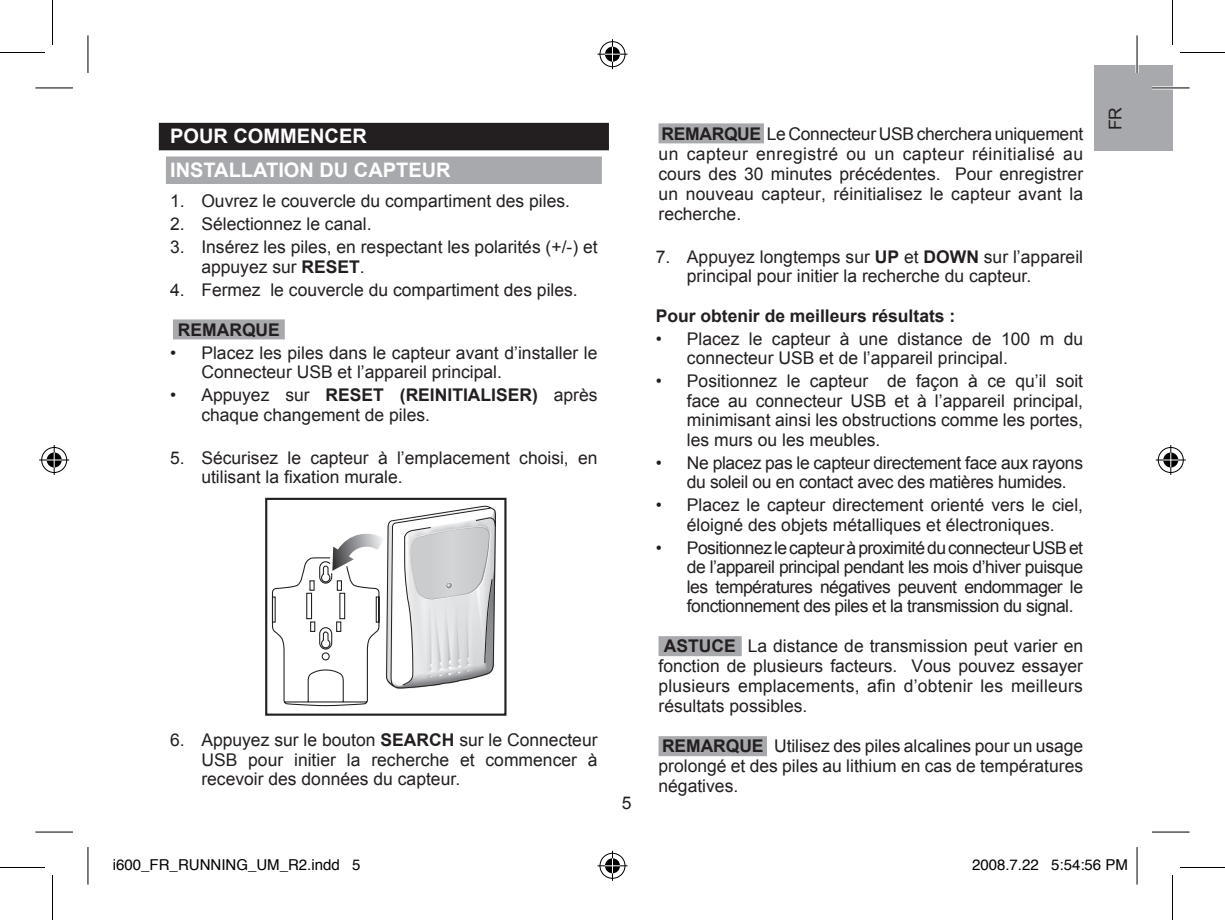
<style>
.page{position:relative;width:1225px;height:920px;background:#fff}
.page>*{position:absolute;margin:0;border:0;box-sizing:border-box;transform-origin:0 0}
.t1{font:700 20px/33.8px "Arial";color:#fff}
.t2{font:17.5px/19.5px "Arial";color:#231f20}
.t3{font:17.5px/19.5px "Arial";letter-spacing:-.02em;color:#231f20}
.t4{font:700 17.5px "Arial";color:#231f20}
.t5{font:15px "Helvetica";color:#000}
.s1{font-weight:700}
</style>
<div class="page">
<div style="left:1094px;top:65px;width:78px;height:85px;background:#a8a9ad"></div>
<div style="left:159px;top:123px;width:450px;height:27px;background:#231f20"></div>
<div style="left:166px;top:157px;width:436px;height:27px;background:#a8a9ad"></div>
<div style="left:173px;top:319px;width:112px;height:20px;background:#a8a9ad"></div>
<div style="left:658px;top:123px;width:106px;height:20px;background:#a8a9ad"></div>
<div style="left:658px;top:636px;width:84px;height:20px;background:#a8a9ad"></div>
<div style="left:658px;top:736px;width:109px;height:20px;background:#a8a9ad"></div>
<svg style="left:265px;top:498px;width:242px;height:218px"></svg>
<hr style="left:1152px;top:86px;width:37px;height:3px;background:#fff">
<svg style="left:35px;top:831px;width:38px;height:1px"></svg>
<svg style="left:1152px;top:831px;width:37px;height:1px"></svg>
<hr style="left:1135px;top:35px;width:3px;height:38px;background:#fff">
<hr style="left:35px;top:88px;width:38px;height:1px;background:#000">
<hr style="left:1152px;top:88px;width:37px;height:1px;background:#000">
<hr style="left:35px;top:832px;width:38px;height:1px;background:#000">
<hr style="left:1152px;top:832px;width:37px;height:1px;background:#000">
<hr style="left:88px;top:35px;width:1px;height:38px;background:#000">
<hr style="left:88px;top:847px;width:1px;height:38px;background:#000">
<hr style="left:1136px;top:35px;width:1px;height:38px;background:#000">
<hr style="left:1136px;top:847px;width:1px;height:38px;background:#000">
<hr style="left:0;top:52px;width:45px;height:1px;background:#000">
<hr style="left:1180px;top:52px;width:45px;height:1px;background:#000">
<hr style="left:0;top:867px;width:45px;height:1px;background:#000">
<hr style="left:1180px;top:867px;width:45px;height:1px;background:#000">
<hr style="left:52px;top:0;width:1px;height:45px;background:#000">
<hr style="left:52px;top:875px;width:1px;height:45px;background:#000">
<hr style="left:1172px;top:0;width:1px;height:45px;background:#000">
<hr style="left:1172px;top:875px;width:1px;height:45px;background:#000">
<div style="left:598px;top:40px;width:28px;height:28px;border:3px solid #fff;border-radius:50%"></div>
<hr style="left:597px;top:53px;width:30px;height:3px;background:#fff">
<hr style="left:611px;top:39px;width:3px;height:30px;background:#fff">
<div style="left:603px;top:45px;width:18px;height:18px;border:3px solid #fff;border-radius:50%"></div>
<div style="left:600px;top:41px;width:25px;height:26px;border:1px solid #000;border-radius:50%"></div>
<hr style="left:597px;top:54px;width:30px;height:1px;background:#000">
<hr style="left:612px;top:39px;width:1px;height:30px;background:#000">
<svg style="left:605px;top:47px;width:15px;height:15px"></svg>
<div style="left:598px;top:852px;width:28px;height:28px;border:3px solid #fff;border-radius:50%"></div>
<hr style="left:597px;top:864px;width:30px;height:3px;background:#fff">
<hr style="left:611px;top:851px;width:3px;height:30px;background:#fff">
<div style="left:603px;top:857px;width:18px;height:18px;border:3px solid #fff;border-radius:50%"></div>
<div style="left:600px;top:853px;width:25px;height:26px;border:1px solid #000;border-radius:50%"></div>
<hr style="left:597px;top:865px;width:30px;height:1px;background:#000">
<hr style="left:612px;top:851px;width:1px;height:30px;background:#000">
<svg style="left:605px;top:858px;width:15px;height:15px"></svg>
<div style="left:40px;top:446px;width:28px;height:28px;border:3px solid #fff;border-radius:50%"></div>
<svg style="left:39px;top:458px;width:30px;height:4px"></svg>
<hr style="left:53px;top:445px;width:3px;height:30px;background:#fff">
<div style="left:45px;top:451px;width:18px;height:18px;border:3px solid #fff;border-radius:50%"></div>
<div style="left:41px;top:447px;width:26px;height:26px;border:1px solid #000;border-radius:50%"></div>
<hr style="left:39px;top:460px;width:30px;height:1px;background:#000">
<hr style="left:54px;top:445px;width:1px;height:30px;background:#000">
<svg style="left:47px;top:452px;width:15px;height:15px"></svg>
<div style="left:1156px;top:446px;width:29px;height:28px;border:3px solid #fff;border-radius:50%"></div>
<svg style="left:1156px;top:458px;width:30px;height:4px"></svg>
<hr style="left:1169px;top:445px;width:3px;height:30px;background:#fff">
<div style="left:1161px;top:451px;width:19px;height:18px;border:3px solid #fff;border-radius:50%"></div>
<div style="left:1158px;top:447px;width:25px;height:26px;border:1px solid #000;border-radius:50%"></div>
<hr style="left:1156px;top:460px;width:30px;height:1px;background:#000">
<hr style="left:1170px;top:445px;width:1px;height:30px;background:#000">
<svg style="left:1163px;top:452px;width:15px;height:15px"></svg>
<p class="t1" style="left:170px;top:119px;width:282px">POUR COMMENCER<br>INSTALLATION DU CAPTEUR</p>
<p class="t2" style="left:170px;top:191px;width:401px">1. Ouvrez le couvercle du compartiment des piles.</p>
<p class="t2" style="left:170px;top:214px;width:203px">2. Sélectionnez le canal.</p>
<p class="t2" style="left:201px;top:237px;width:398px;text-indent:-31px">3. Insérez les piles, en respectant les polarités (+/-) et appuyez sur <span class="s1">RESET</span>.</p>
<p class="t2" style="left:170px;top:280px;width:409px">4. Fermez le couvercle du compartiment des piles.</p>
<p class="t4" style="left:178px;top:320px;width:104px">REMARQUE</p>
<p class="t2" style="left:201px;top:343px;width:398px;text-indent:-31px">• Placez les piles dans le capteur avant d’installer le<br>Connecteur USB et l’appareil principal.</p>
<p class="t2" style="left:201px;top:385px;width:398px;text-indent:-31px">• Appuyez sur <span class="s1">RESET (REINITIALISER)</span> après chaque changement de piles.</p>
<p class="t2" style="left:201px;top:448px;width:398px;text-indent:-31px">5. Sécurisez le capteur à l’emplacement choisi, en utilisant la fixation murale.</p>
<p class="t2" style="left:201px;top:730px;width:398px;text-align:justify;text-indent:-31px">6. Appuyez sur le bouton <span class="s1">SEARCH</span> sur le Connecteur USB pour initier la recherche et commencer à recevoir des données du capteur.</p>
<p class="t2" style="left:622px;top:793px;width:11px">5</p>
<p class="t2" style="left:658px;top:123px;width:426px;text-align:justify"><span class="s1">REMARQUE</span> Le Connecteur USB cherchera uniquement un capteur enregistré ou un capteur réinitialisé au cours des 30 minutes précédentes. Pour enregistrer un nouveau capteur, réinitialisez le capteur avant la recherche.</p>
<p class="t2" style="left:687px;top:247px;width:398px;text-indent:-31px">7. Appuyez longtemps sur <span class="s1">UP</span> et <span class="s1">DOWN</span> sur l’appareil principal pour initier la recherche du capteur.</p>
<p class="t4" style="left:656px;top:306px;width:301px">Pour obtenir de meilleurs résultats :</p>
<p class="t2" style="left:687px;top:329px;width:398px;text-indent:-31px">• Placez le capteur à une distance de 100 m du connecteur USB et de l’appareil principal.</p>
<p class="t2" style="left:687px;top:371px;width:398px;text-align:justify;text-indent:-31px">• Positionnez le capteur de façon à ce qu’il soit face au connecteur USB et à l’appareil principal, minimisant ainsi les obstructions comme les portes, les murs ou les meubles.</p>
<p class="t3" style="left:687px;top:453px;width:398px;text-indent:-31px">• Ne placez pas le capteur directement face aux rayons du soleil ou en contact avec des matières humides.</p>
<p class="t2" style="left:656px;top:495px;width:429px;text-align:center">• Placez le capteur directement orienté vers le ciel, éloigné des objets métalliques et électroniques.</p>
<p class="t2" style="left:687px;top:538px;width:398px;text-align:justify;text-indent:-31px">• Positionnez le capteur à proximité du connecteur USB et de l’appareil principal pendant les mois d’hiver puisque les températures négatives peuvent endommager le fonctionnement des piles et la transmission du signal.</p>
<p class="t2" style="left:658px;top:636px;width:426px;text-align:justify;text-indent:5px"><span class="s1">ASTUCE</span> La distance de transmission peut varier en fonction de plusieurs facteurs. Vous pouvez essayer plusieurs emplacements, afin d’obtenir les meilleurs résultats possibles.</p>
<p class="t2" style="left:658px;top:736px;width:426px;text-align:justify"><span class="s1">REMARQUE</span> Utilisez des piles alcalines pour un usage prolongé et des piles au lithium en cas de températures négatives.</p>
<p class="t2" style="left:1105px;top:130px;width:25px;rotate:-90deg">FR</p>
<p class="t5" style="left:113px;top:854px;width:249px">i600_FR_RUNNING_UM_R2.indd 5</p>
<p class="t5" style="left:972px;top:854px;width:157px">2008.7.22 5:54:56 PM</p>
</div>
